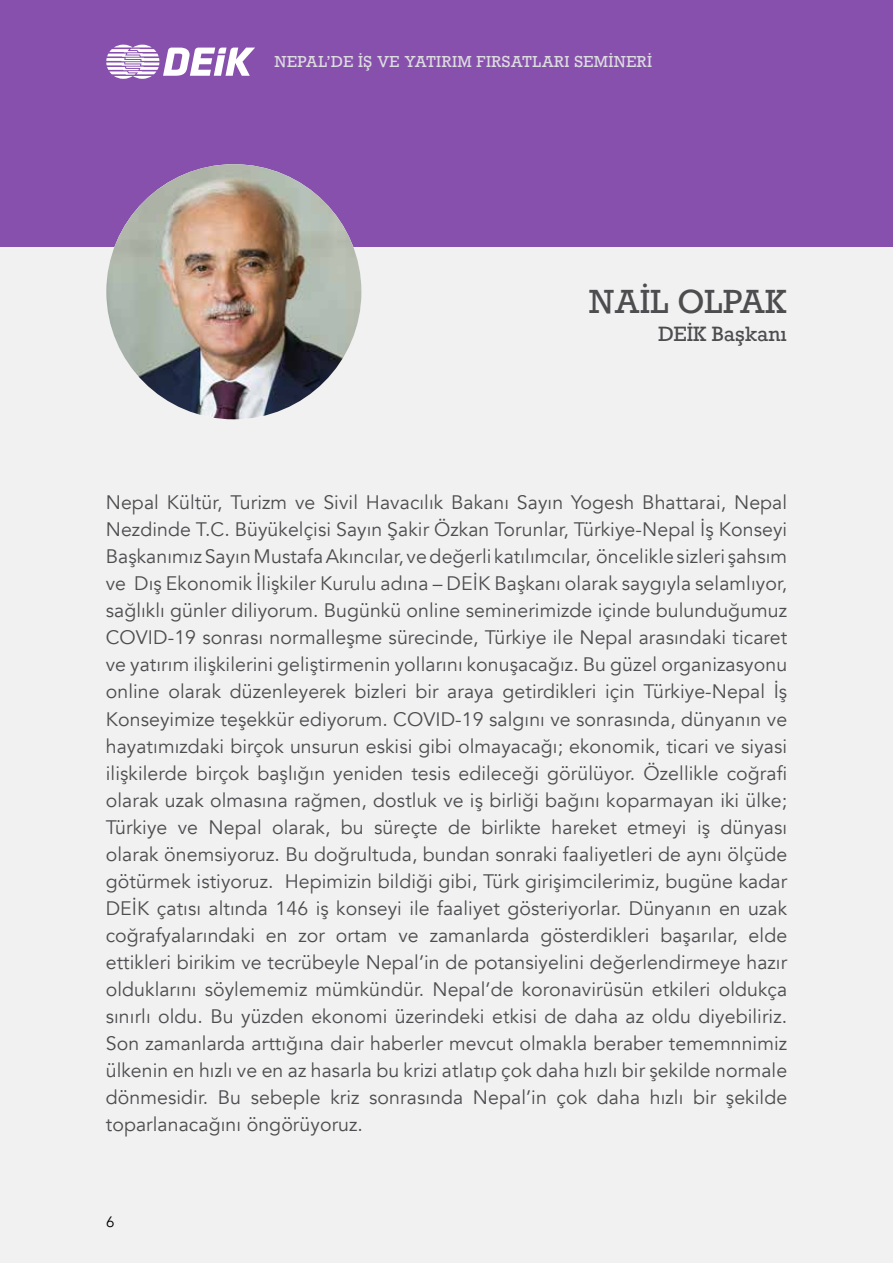
<style>
.page{position:relative;width:893px;height:1263px;background:#f1f1f2}
.page>*{position:absolute;margin:0;border:0;box-sizing:border-box;transform-origin:0 0}
.t1{font:31.5px "Rockwell";color:#4d4d4f}
.t2{font:19.5px/27px "Avenir";letter-spacing:.005em;color:#4d4d4f;text-align:justify}
.t3{font:19.5px "Rockwell";color:#4d4d4f}
.t4{font:15px "Rockwell";letter-spacing:.025em;color:#dcddde}
.t5{font:15px "Avenir";color:#000}
</style>
<div class="page">
<div style="left:0;top:0;width:893px;height:246px;background:#8850ad"></div>
<img style="left:106px;top:164px;width:255px;height:255px;border-radius:128px">
<svg style="left:106px;top:45px;width:149px;height:34px"></svg>
<p class="t4" style="left:275px;top:53px;width:379px">NEPAL’DE İŞ VE YATIRIM FIRSATLARI SEMİNERİ</p>
<h1 class="t1" style="left:589px;top:282px;width:199px">NAİL OLPAK</h1>
<p class="t3" style="left:658px;top:322px;width:130px">DEİK Başkanı</p>
<p class="t2" style="left:106px;top:489px;width:683px">Nepal Kültür, Turizm ve Sivil Havacılık Bakanı Sayın Yogesh Bhattarai, Nepal Nezdinde T.C. Büyükelçisi Sayın Şakir Özkan Torunlar, Türkiye-Nepal İş Konseyi Başkanımız Sayın Mustafa Akıncılar, ve değerli katılımcılar, öncelikle sizleri şahsım ve Dış Ekonomik İlişkiler Kurulu adına – DEİK Başkanı olarak saygıyla selamlıyor, sağlıklı günler diliyorum. Bugünkü online seminerimizde içinde bulunduğumuz COVID-19 sonrası normalleşme sürecinde, Türkiye ile Nepal arasındaki ticaret ve yatırım ilişkilerini geliştirmenin yollarını konuşacağız. Bu güzel organizasyonu online olarak düzenleyerek bizleri bir araya getirdikleri için Türkiye-Nepal İş Konseyimize teşekkür ediyorum. COVID-19 salgını ve sonrasında, dünyanın ve hayatımızdaki birçok unsurun eskisi gibi olmayacağı; ekonomik, ticari ve siyasi ilişkilerde birçok başlığın yeniden tesis edileceği görülüyor. Özellikle coğrafi olarak uzak olmasına rağmen, dostluk ve iş birliği bağını koparmayan iki ülke; Türkiye ve Nepal olarak, bu süreçte de birlikte hareket etmeyi iş dünyası olarak önemsiyoruz. Bu doğrultuda, bundan sonraki faaliyetleri de aynı ölçüde götürmek istiyoruz. Hepimizin bildiği gibi, Türk girişimcilerimiz, bugüne kadar DEİK çatısı altında 146 iş konseyi ile faaliyet gösteriyorlar. Dünyanın en uzak coğrafyalarındaki en zor ortam ve zamanlarda gösterdikleri başarılar, elde ettikleri birikim ve tecrübeyle Nepal’in de potansiyelini değerlendirmeye hazır olduklarını söylememiz mümkündür. Nepal’de koronavirüsün etkileri oldukça sınırlı oldu. Bu yüzden ekonomi üzerindeki etkisi de daha az oldu diyebiliriz.<br>Son zamanlarda arttığına dair haberler mevcut olmakla beraber tememnnimiz ülkenin en hızlı ve en az hasarla bu krizi atlatıp çok daha hızlı bir şekilde normale dönmesidir. Bu sebeple kriz sonrasında Nepal’in çok daha hızlı bir şekilde toparlanacağını öngörüyoruz.</p>
<p class="t5" style="left:106px;top:1213px;width:10px">6</p>
</div>
